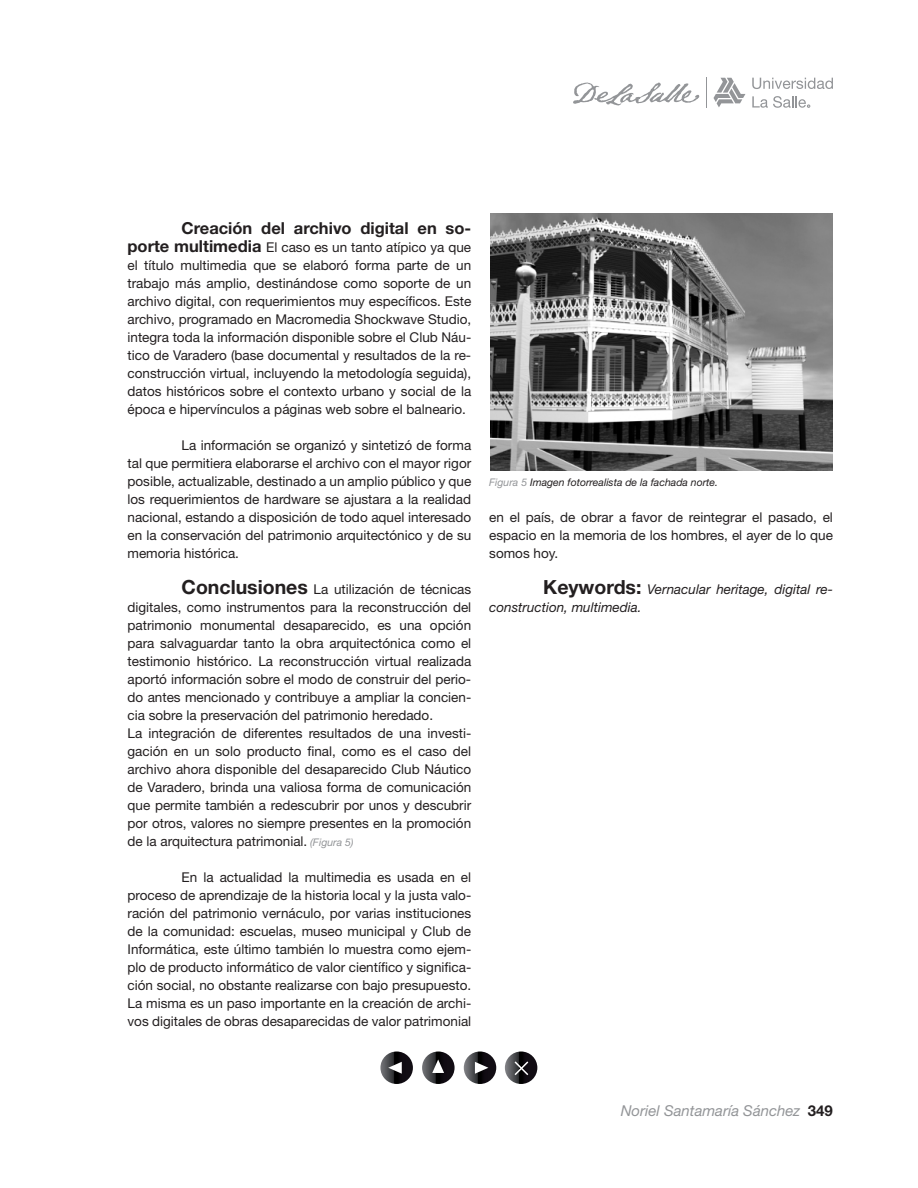
<style>
.page{position:relative;width:918px;height:1188px;background:#fff}
.page>*{position:absolute;margin:0;border:0;box-sizing:border-box;transform-origin:0 0}
.t1{font:700 16.5px "Helvetica Neue";color:#231f20}
.t2{font:italic 15px "Helvetica Neue";color:#939598}
.t3{font:700 15px "Helvetica Neue";color:#231f20}
.t4{font:13.5px/18px "Helvetica Neue";color:#231f20;text-align:justify}
.t5{font:italic 13.5px/18px "Helvetica Neue";color:#231f20}
.t6{font:italic 10.5px "Helvetica Neue";color:#231f20}
.s1{font-weight:700;font-size:16.5px}
.s2{font-weight:700;font-size:19.5px}
.s3{font-style:italic;font-size:10.5px;color:#939598}
.s4{color:#939598}
.s5{font-weight:700;font-style:normal;font-size:19.5px}
</style>
<div class="page">
<svg style="left:573px;top:83px;width:126px;height:22px"></svg>
<hr style="left:706px;top:78px;width:1px;height:30px;background:#939598">
<svg style="left:714px;top:78px;width:31px;height:29px"></svg>
<svg style="left:752px;top:78px;width:81px;height:11px"></svg>
<svg style="left:752px;top:96px;width:58px;height:12px"></svg>
<img style="left:490px;top:213px;width:343px;height:257px">
<svg style="left:380px;top:1052px;width:33px;height:32px"></svg>
<svg style="left:388px;top:1062px;width:14px;height:12px"></svg>
<svg style="left:464px;top:1052px;width:32px;height:32px"></svg>
<svg style="left:475px;top:1062px;width:13px;height:12px"></svg>
<svg style="left:422px;top:1052px;width:33px;height:32px"></svg>
<svg style="left:432px;top:1059px;width:12px;height:14px"></svg>
<svg style="left:505px;top:1052px;width:32px;height:32px"></svg>
<svg style="left:513px;top:1060px;width:17px;height:17px"></svg>
<p class="t1" style="left:182px;top:222px;width:291px">Creación del archivo digital en so-</p>
<p class="t4" style="left:128px;top:240px;width:345px"><span class="s1">porte multimedia</span> El caso es un tanto atípico ya que el título multimedia que se elaboró forma parte de un trabajo más amplio, destinándose como soporte de un archivo digital, con requerimientos muy específicos. Este archivo, programado en Macromedia Shockwave Studio, integra toda la información disponible sobre el Club Náu&shy;tico de Varadero (base documental y resultados de la re&shy;construcción virtual, incluyendo la metodología seguida), datos históricos sobre el contexto urbano y social de la época e hipervínculos a páginas web sobre el balneario.</p>
<p class="t4" style="left:128px;top:438px;width:345px;text-indent:54px">La información se organizó y sintetizó de forma tal que permitiera elaborarse el archivo con el mayor rigor posible, actualizable, destinado a un amplio público y que los requerimientos de hardware se ajustara a la realidad nacional, estando a disposición de todo aquel interesado en la conservación del patrimonio arquitectónico y de su memoria histórica.</p>
<p class="t4" style="left:128px;top:582px;width:345px;text-align:left;text-indent:54px"><span class="s2">Conclusiones</span> La utilización de técnicas digitales, como instrumentos para la reconstrucción del patrimonio monumental desaparecido, es una opción para salvaguardar tanto la obra arquitectónica como el testimonio histórico. La reconstrucción virtual realizada aportó información sobre el modo de construir del perio&shy;do antes mencionado y contribuye a ampliar la concien&shy;cia sobre la preservación del patrimonio heredado.<br>La integración de diferentes resultados de una investi&shy;gación en un solo producto final, como es el caso del archivo ahora disponible del desaparecido Club Náutico de Varadero, brinda una valiosa forma de comunicación que permite también a redescubrir por unos y descubrir por otros, valores no siempre presentes en la promoción de la arquitectura patrimonial. <span class="s3">(Figura 5)</span></p>
<p class="t4" style="left:128px;top:870px;width:345px;text-indent:54px">En la actualidad la multimedia es usada en el proceso de aprendizaje de la historia local y la justa valo&shy;ración del patrimonio vernáculo, por varias instituciones de la comunidad: escuelas, museo municipal y Club de Informática, este último también lo muestra como ejem&shy;plo de producto informático de valor científico y significa&shy;ción social, no obstante realizarse con bajo presupuesto.<br>La misma es un paso importante en la creación de archi&shy;vos digitales de obras desaparecidas de valor patrimonial</p>
<p class="t6" style="left:489px;top:479px;width:230px"><span class="s4">Figura 5</span> Imagen fotorrealista de la fachada norte.</p>
<p class="t4" style="left:489px;top:510px;width:345px">en el país, de obrar a favor de reintegrar el pasado, el espacio en la memoria de los hombres, el ayer de lo que somos hoy.</p>
<p class="t5" style="left:489px;top:582px;width:345px;text-indent:54px"><span class="s5">Keywords:</span> Vernacular heritage, digital re&shy;construction, multimedia.</p>
<p class="t2" style="left:621px;top:1105px;width:181px">Noriel Santamaría Sánchez</p>
<p class="t3" style="left:808px;top:1105px;width:27px">349</p>
</div>
